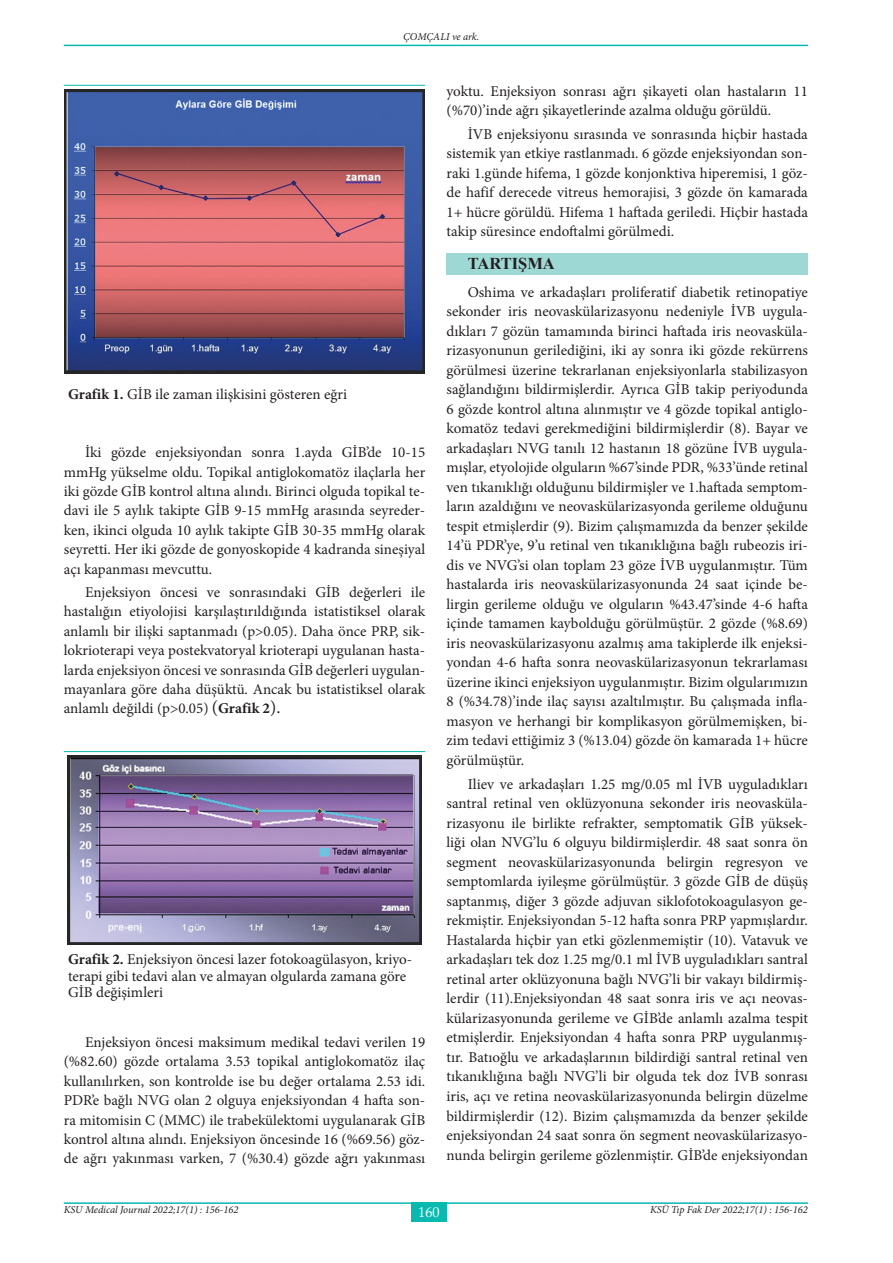
<style>
.page{position:relative;width:893px;height:1263px;background:#fff}
.page>*{position:absolute;margin:0;border:0;box-sizing:border-box;transform-origin:0 0}
._1__baslık{font:700 16.5px "Times New Roman";color:#231f20}
.düzyazı{font:15px/19.5px "Minion Pro";color:#231f20;text-align:justify}
.kaynak_tablo{font:15px/16.5px "Minion Pro";color:#231f20}
.t1{font:14.4px "Palatino";color:#fff}
.t2{font:italic 10.5px "Minion Pro";color:#231f20}
.s1{font-weight:700}
.s2{font-size:18px}
</style>
<div class="page">
<hr style="left:64px;top:1202px;width:744px;height:2px;background:#08b9af">
<hr style="left:64px;top:45px;width:744px;height:1px;background:#08b9af">
<div style="left:411px;top:1202px;width:35px;height:20px;background:#08b9af"></div>
<hr style="left:64px;top:751px;width:361px;height:1px;background:#08b9af">
<img style="left:68px;top:756px;width:353px;height:189px">
<div style="left:446px;top:253px;width:362px;height:21px;background:#9ed8d4"></div>
<hr style="left:64px;top:85px;width:361px;height:1px;background:#08b9af">
<img style="left:65px;top:90px;width:359px;height:284px">
<p class="t2" style="left:403px;top:29px;width:78px">ÇOMÇALI ve ark.</p>
<p class="düzyazı" style="left:68px;top:384px;width:281px"><span class="s1">Grafik 1.</span> GİB ile zaman ilişkisini gösteren eğri</p>
<p class="düzyazı" style="left:64px;top:443px;width:363px;text-indent:21px">İki gözde enjeksiyondan sonra 1.ayda GİB’de 10-15 mmHg yükselme oldu. Topikal antiglokomatöz ilaçlarla her iki gözde GİB kontrol altına alındı. Birinci olguda topikal te&shy;davi ile 5 aylık takipte GİB 9-15 mmHg arasında seyreder&shy;ken, ikinci olguda 10 aylık takipte GİB 30-35 mmHg olarak seyretti. Her iki gözde de gonyoskopide 4 kadranda sineşiyal açı kapanması mevcuttu.</p>
<p class="düzyazı" style="left:64px;top:583px;width:363px;text-indent:21px">Enjeksiyon öncesi ve sonrasındaki GİB değerleri ile hastalığın etiyolojisi karşılaştırıldığında istatistiksel olarak anlamlı bir ilişki saptanmadı (p&gt;0.05). Daha önce PRP, sik&shy;lokrioterapi veya postekvatoryal krioterapi uygulanan hasta&shy;larda enjeksiyon öncesi ve sonrasında GİB değerleri uygulan&shy;mayanlara göre daha düşüktü. Ancak bu istatistiksel olarak anlamlı değildi (p&gt;0.05) <span class="s2">(</span><span class="s1">Grafik 2</span><span class="s2">).</span></p>
<p class="kaynak_tablo" style="left:68px;top:951px;width:346px"><span class="s1">Grafik 2.</span> Enjeksiyon öncesi lazer fotokoagülasyon, kriyo&shy;terapi gibi tedavi alan ve almayan olgularda zamana göre<br>GİB değişimleri</p>
<p class="düzyazı" style="left:64px;top:1033px;width:363px;text-indent:21px">Enjeksiyon öncesi maksimum medikal tedavi verilen 19 (%82.60) gözde ortalama 3.53 topikal antiglokomatöz ilaç kullanılırken, son kontrolde ise bu değer ortalama 2.53 idi.<br>PDR’e bağlı NVG olan 2 olguya enjeksiyondan 4 hafta son&shy;ra mitomisin C (MMC) ile trabekülektomi uygulanarak GİB kontrol altına alındı. Enjeksiyon öncesinde 16 (%69.56) göz&shy;de ağrı yakınması varken, 7 (%30.4) gözde ağrı yakınması</p>
<p class="düzyazı" style="left:446px;top:82px;width:363px">yoktu. Enjeksiyon sonrası ağrı şikayeti olan hastaların 11 (%70)’inde ağrı şikayetlerinde azalma olduğu görüldü.</p>
<p class="düzyazı" style="left:446px;top:124px;width:363px;text-indent:21px">İVB enjeksiyonu sırasında ve sonrasında hiçbir hastada sistemik yan etkiye rastlanmadı. 6 gözde enjeksiyondan son&shy;raki 1.günde hifema, 1 gözde konjonktiva hiperemisi, 1 göz&shy;de hafif derecede vitreus hemorajisi, 3 gözde ön kamarada 1+ hücre görüldü. Hifema 1 haftada geriledi. Hiçbir hastada takip süresince endoftalmi görülmedi.</p>
<p class="_1__baslık" style="left:468px;top:251px;width:89px">TARTIŞMA</p>
<p class="düzyazı" style="left:446px;top:282px;width:363px;text-indent:21px">Oshima ve arkadaşları proliferatif diabetik retinopatiye sekonder iris neovaskülarizasyonu nedeniyle İVB uygula&shy;dıkları 7 gözün tamamında birinci haftada iris neovasküla&shy;rizasyonunun gerilediğini, iki ay sonra iki gözde rekürrens görülmesi üzerine tekrarlanan enjeksiyonlarla stabilizasyon sağlandığını bildirmişlerdir. Ayrıca GİB takip periyodunda 6 gözde kontrol altına alınmıştır ve 4 gözde topikal antiglo&shy;komatöz tedavi gerekmediğini bildirmişlerdir (8). Bayar ve arkadaşları NVG tanılı 12 hastanın 18 gözüne İVB uygula&shy;mışlar, etyolojide olguların %67’sinde PDR, %33’ünde retinal ven tıkanıklığı olduğunu bildirmişler ve 1.haftada semptom&shy;ların azaldığını ve neovaskülarizasyonda gerileme olduğunu tespit etmişlerdir (9). Bizim çalışmamızda da benzer şekilde 14’ü PDR’ye, 9’u retinal ven tıkanıklığına bağlı rubeozis iri&shy;dis ve NVG’si olan toplam 23 göze İVB uygulanmıştır. Tüm hastalarda iris neovaskülarizasyonunda 24 saat içinde be&shy;lirgin gerileme olduğu ve olguların %43.47’sinde 4-6 hafta içinde tamamen kaybolduğu görülmüştür. 2 gözde (%8.69) iris neovaskülarizasyonu azalmış ama takiplerde ilk enjeksi&shy;yondan 4-6 hafta sonra neovaskülarizasyonun tekrarlaması üzerine ikinci enjeksiyon uygulanmıştır. Bizim olgularımızın 8 (%34.78)’inde ilaç sayısı azaltılmıştır. Bu çalışmada infla&shy;masyon ve herhangi bir komplikasyon görülmemişken, bi&shy;zim tedavi ettiğimiz 3 (%13.04) gözde ön kamarada 1+ hücre görülmüştür.</p>
<p class="düzyazı" style="left:446px;top:774px;width:363px;text-indent:21px">Iliev ve arkadaşları 1.25 mg/0.05 ml İVB uyguladıkları santral retinal ven oklüzyonuna sekonder iris neovasküla&shy;rizasyonu ile birlikte refrakter, semptomatik GİB yüksek&shy;liği olan NVG’lu 6 olguyu bildirmişlerdir. 48 saat sonra ön segment neovaskülarizasyonunda belirgin regresyon ve semptomlarda iyileşme görülmüştür. 3 gözde GİB de düşüş saptanmış, diğer 3 gözde adjuvan siklofotokoagulasyon ge&shy;rekmiştir. Enjeksiyondan 5-12 hafta sonra PRP yapmışlardır.<br>Hastalarda hiçbir yan etki gözlenmemiştir (10). Vatavuk ve arkadaşları tek doz 1.25 mg/0.1 ml İVB uyguladıkları santral retinal arter oklüzyonuna bağlı NVG’li bir vakayı bildirmiş&shy;lerdir (11).Enjeksiyondan 48 saat sonra iris ve açı neovas&shy;külarizasyonunda gerileme ve GİB’de anlamlı azalma tespit etmişlerdir. Enjeksiyondan 4 hafta sonra PRP uygulanmış&shy;tır. Batıoğlu ve arkadaşlarının bildirdiği santral retinal ven tıkanıklığına bağlı NVG’li bir olguda tek doz İVB sonrası iris, açı ve retina neovaskülarizasyonunda belirgin düzelme bildirmişlerdir (12). Bizim çalışmamızda da benzer şekilde enjeksiyondan 24 saat sonra ön segment neovaskülarizasyo&shy;nunda belirgin gerileme gözlenmiştir. GİB’de enjeksiyondan</p>
<p class="t2" style="left:64px;top:1202px;width:176px">KSU Medical Journal 2022;17(1) : 156-162</p>
<p class="t1" style="left:418px;top:1200px;width:23px">160</p>
<p class="t2" style="left:650px;top:1203px;width:159px">KSÜ Tıp Fak Der 2022;17(1) : 156-162</p>
</div>
